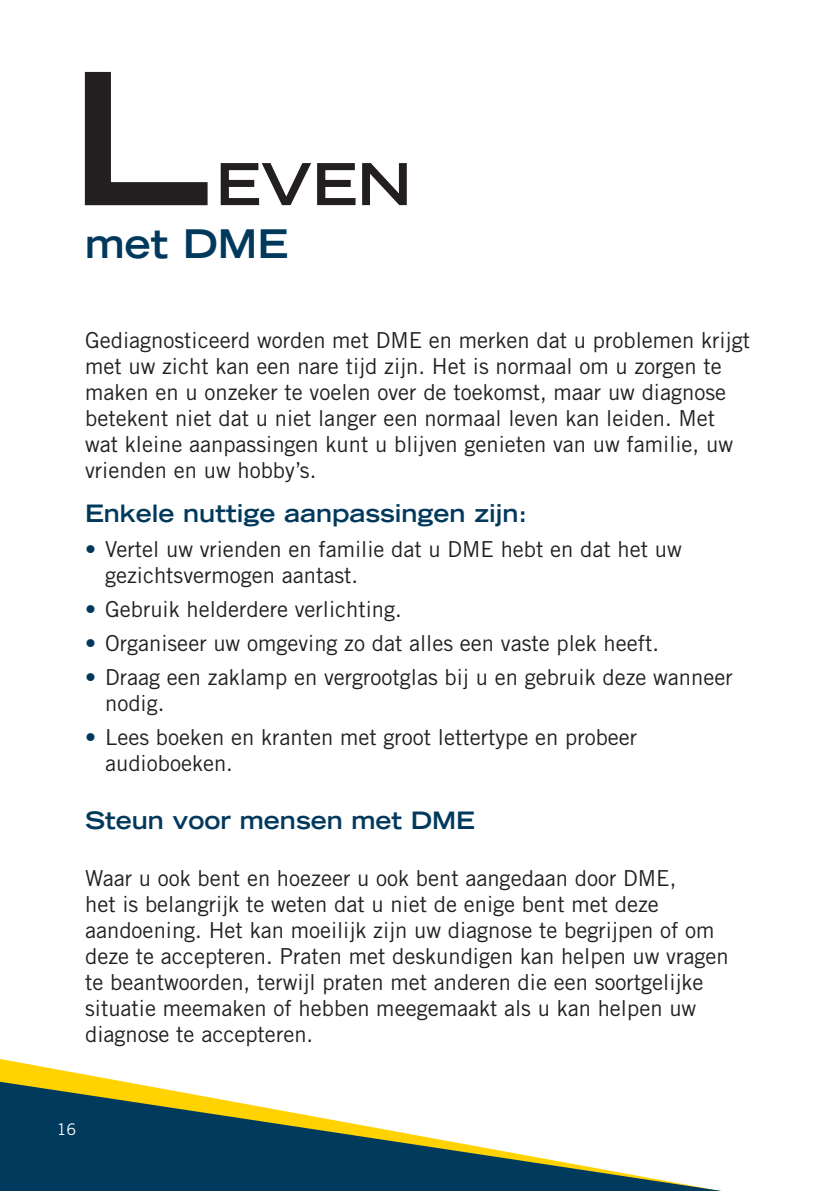
<style>
.page{position:relative;width:840px;height:1191px;background:#fff}
.page>*{position:absolute;margin:0;border:0;box-sizing:border-box;transform-origin:0 0}
.t1{font:700 expanded 183.2px "Trade Gothic LT Std";color:#231f20}
.t2{font:700 expanded 57.8px "Trade Gothic LT Std";color:#231f20}
.t3{font:700 expanded 39.4px "Trade Gothic LT Std";color:#00395c}
.Koptekst_voor_opsomm{font:700 expanded 24px "Trade Gothic LT Std";color:#00395c}
.Kleine_koptekst{font:700 expanded 24px "Trade Gothic LT Std";color:#00395c}
.Platte_tekst{font:22px/26px "Trade Gothic LT Std";color:#231f20}
.t4{font:16px "Trade Gothic LT Std";color:#fff}
.s1{color:#00395c}
</style>
<div class="page">
<svg style="left:0;top:1059px;width:109px;height:20px"></svg>
<svg style="left:0;top:1079px;width:722px;height:112px"></svg>
<p class="t1" style="left:69px;top:20px;width:144px">L</p>
<p class="t2" style="left:215px;top:146px;width:197px">EVEN</p>
<p class="t3" style="left:85px;top:218px;width:204px">met DME</p>
<p class="Platte_tekst" style="left:85px;top:326px;width:666px">Gediagnosticeerd worden met DME en merken dat u problemen krijgt met uw zicht kan een nare tijd zijn. Het is normaal om u zorgen te maken en u onzeker te voelen over de toekomst, maar uw diagnose betekent niet dat u niet langer een normaal leven kan leiden. Met wat kleine aanpassingen kunt u blijven genieten van uw familie, uw vrienden en uw hobby’s.</p>
<p class="Koptekst_voor_opsomm" style="left:85px;top:498px;width:443px">Enkele nuttige aanpassingen zijn:</p>
<p class="Platte_tekst" style="left:105px;top:535px;width:578px;text-indent:-20px"><span class="s1">•</span> Vertel uw vrienden en familie dat u DME hebt en dat het uw gezichtsvermogen aantast.</p>
<p class="Platte_tekst" style="left:85px;top:595px;width:318px"><span class="s1">•</span> Gebruik helderdere verlichting.</p>
<p class="Platte_tekst" style="left:85px;top:629px;width:575px"><span class="s1">•</span> Organiseer uw omgeving zo dat alles een vaste plek heeft.</p>
<p class="Platte_tekst" style="left:105px;top:663px;width:628px;text-indent:-20px"><span class="s1">•</span> Draag een zaklamp en vergrootglas bij u en gebruik deze wanneer nodig.</p>
<p class="Platte_tekst" style="left:105px;top:723px;width:533px;text-indent:-20px"><span class="s1">•</span> Lees boeken en kranten met groot lettertype en probeer audioboeken.</p>
<p class="Kleine_koptekst" style="left:85px;top:805px;width:391px">Steun voor mensen met DME</p>
<p class="Platte_tekst" style="left:85px;top:865px;width:644px">Waar u ook bent en hoezeer u ook bent aangedaan door DME,<br>het is belangrijk te weten dat u niet de enige bent met deze aandoening. Het kan moeilijk zijn uw diagnose te begrijpen of om deze te accepteren. Praten met deskundigen kan helpen uw vragen te beantwoorden, terwijl praten met anderen die een soortgelijke situatie meemaken of hebben meegemaakt als u kan helpen uw diagnose te accepteren.</p>
<p class="t4" style="left:57px;top:1119px;width:21px">16</p>
</div>
